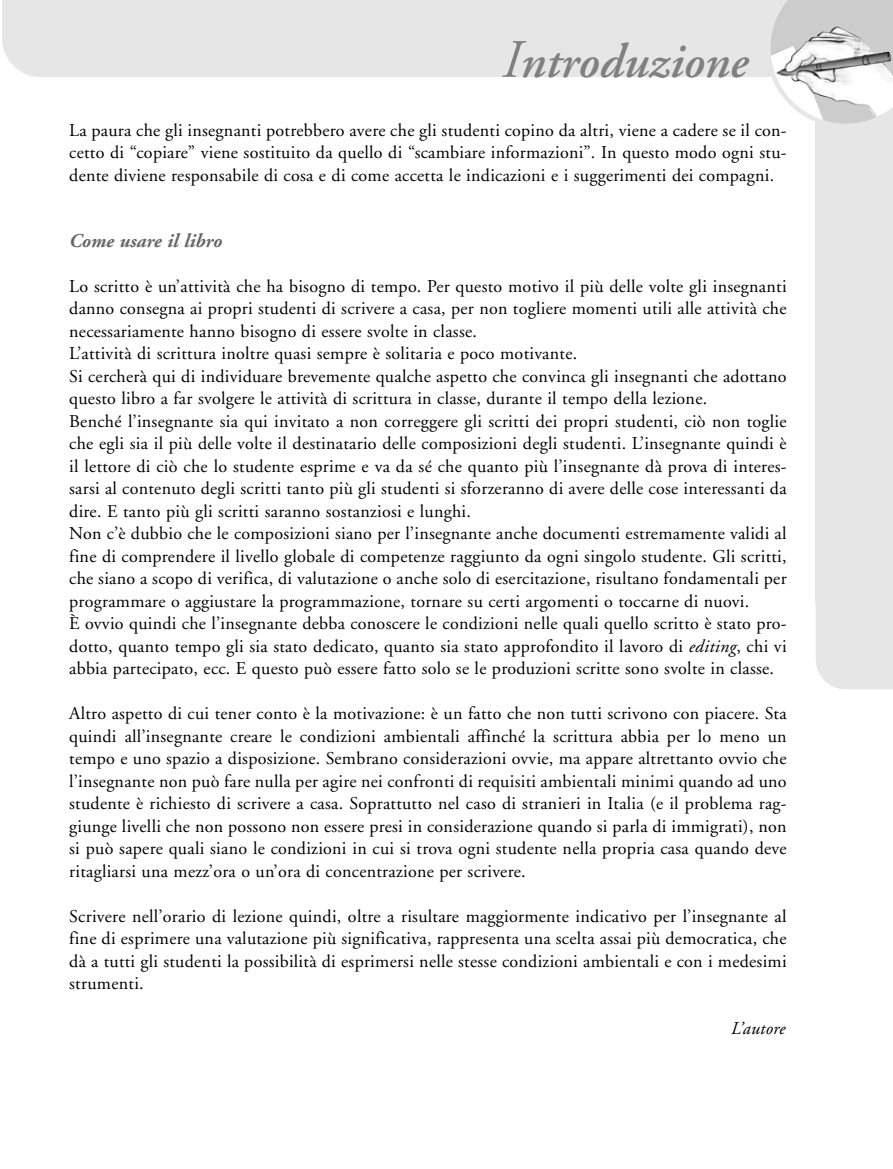
<style>
.page{position:relative;width:893px;height:1169px;background:#fff}
.page>*{position:absolute;margin:0;border:0;box-sizing:border-box;transform-origin:0 0}
.t1{font:italic 600 48.45px "Adobe Garamond";color:#808080}
.t2{font:italic 700 19.5px "Adobe Garamond";color:#666}
.t3{font:18px/22.5px "Adobe Garamond";letter-spacing:.015em;color:#000;text-align:justify}
.t4{font:italic 18px "Adobe Garamond";letter-spacing:.015em;color:#000}
.s1{font-weight:400;font-size:54px}
.s2{font-style:italic}
</style>
<div class="page">
<div style="left:40px;top:0;width:781px;height:77px;background:#e6e6e6"></div>
<div style="left:815px;top:0;width:77px;height:583px;background:#e6e6e6"></div>
<div style="left:2px;top:0;width:78px;height:77px;background:#e6e6e6;border-radius:50%"></div>
<div style="left:2px;top:0;width:59px;height:41px;background:#e6e6e6"></div>
<div style="left:816px;top:603px;width:76px;height:86px;background:#e6e6e6"></div>
<div style="left:815px;top:480px;width:77px;height:123px;background:#e6e6e6"></div>
<svg style="left:770px;top:0;width:122px;height:124px"></svg>
<div style="left:877px;top:0;width:15px;height:40px;background:#ccc"></div>
<h1 class="t1" style="left:502px;top:42px;width:247px"><span class="s1">I</span>ntroduzione</h1>
<p class="t3" style="left:69px;top:120px;width:719px">La paura che gli insegnanti potrebbero avere che gli studenti copino da altri, viene a cadere se il con&shy;cetto di “copiare” viene sostituito da quello di “scambiare informazioni”. In questo modo ogni stu&shy;dente diviene responsabile di cosa e di come accetta le indicazioni e i suggerimenti dei compagni.</p>
<p class="t2" style="left:69px;top:232px;width:154px">Come usare il libro</p>
<p class="t3" style="left:69px;top:276px;width:719px;text-align:left">Lo scritto è un’attività che ha bisogno di tempo. Per questo motivo il più delle volte gli insegnanti danno consegna ai propri studenti di scrivere a casa, per non togliere momenti utili alle attività che necessariamente hanno bisogno di essere svolte in classe.<br>L’attività di scrittura inoltre quasi sempre è solitaria e poco motivante.<br>Si cercherà qui di individuare brevemente qualche aspetto che convinca gli insegnanti che adottano questo libro a far svolgere le attività di scrittura in classe, durante il tempo della lezione.<br>Benché l’insegnante sia qui invitato a non correggere gli scritti dei propri studenti, ciò non toglie che egli sia il più delle volte il destinatario delle composizioni degli studenti. L’insegnante quindi è il lettore di ciò che lo studente esprime e va da sé che quanto più l’insegnante dà prova di interes&shy;sarsi al contenuto degli scritti tanto più gli studenti si sforzeranno di avere delle cose interessanti da dire. E tanto più gli scritti saranno sostanziosi e lunghi.<br>Non c’è dubbio che le composizioni siano per l’insegnante anche documenti estremamente validi al fine di comprendere il livello globale di competenze raggiunto da ogni singolo studente. Gli scritti, che siano a scopo di verifica, di valutazione o anche solo di esercitazione, risultano fondamentali per programmare o aggiustare la programmazione, tornare su certi argomenti o toccarne di nuovi.<br>È ovvio quindi che l’insegnante debba conoscere le condizioni nelle quali quello scritto è stato pro&shy;dotto, quanto tempo gli sia stato dedicato, quanto sia stato approfondito il lavoro di <span class="s2">editing</span>, chi vi abbia partecipato, ecc. E questo può essere fatto solo se le produzioni scritte sono svolte in classe.</p>
<p class="t3" style="left:69px;top:704px;width:719px">Altro aspetto di cui tener conto è la motivazione: è un fatto che non tutti scrivono con piacere. Sta quindi all’insegnante creare le condizioni ambientali affinché la scrittura abbia per lo meno un tempo e uno spazio a disposizione. Sembrano considerazioni ovvie, ma appare altrettanto ovvio che l’insegnante non può fare nulla per agire nei confronti di requisiti ambientali minimi quando ad uno studente è richiesto di scrivere a casa. Soprattutto nel caso di stranieri in Italia (e il problema rag&shy;giunge livelli che non possono non essere presi in considerazione quando si parla di immigrati), non si può sapere quali siano le condizioni in cui si trova ogni studente nella propria casa quando deve ritagliarsi una mezz’ora o un’ora di concentrazione per scrivere.</p>
<p class="t3" style="left:69px;top:906px;width:719px">Scrivere nell’orario di lezione quindi, oltre a risultare maggiormente indicativo per l’insegnante al fine di esprimere una valutazione più significativa, rappresenta una scelta assai più democratica, che dà a tutti gli studenti la possibilità di esprimersi nelle stesse condizioni ambientali e con i medesimi strumenti.</p>
<p class="t4" style="left:731px;top:1021px;width:56px">L’autore</p>
</div>
